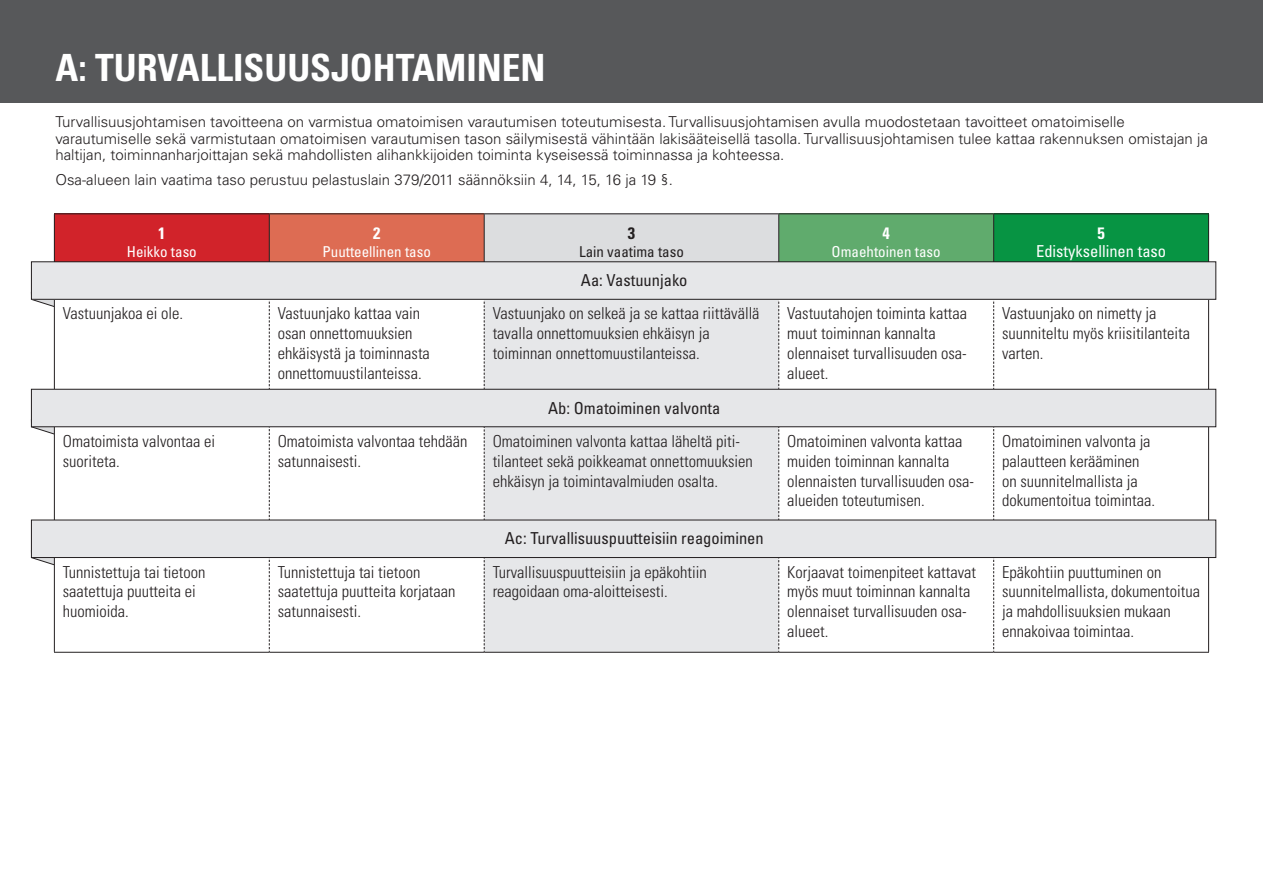
<style>
.page{position:relative;width:1263px;height:893px;background:#fff}
.page>*{position:absolute;margin:0;border:0;box-sizing:border-box;transform-origin:0 0}
.t1{font:700 condensed 37.5px "Univers LT Std";color:#fff}
.t2{font:300 condensed 16.5px/19.8px "Univers LT Std";color:#231f20}
.t3{font:condensed 16.5px "Univers LT Std";color:#231f20}
.t4{font:condensed 16.5px "Univers LT Std";color:#fff}
.t5{font:700 condensed 16.5px "Univers LT Std";color:#fff}
.t6{font:700 condensed 16.5px "Univers LT Std";color:#231f20}
.Leipäteksti{font:300 15px/16.5px "Univers LT Std";color:#231f20}
.t7{font:condensed 15px "Univers LT Std";color:#fff}
.t8{font:condensed 15px "Univers LT Std";color:#231f20}
</style>
<div class="page">
<div style="left:54px;top:214px;width:215px;height:85px;background:#d1232a"></div>
<div style="left:269px;top:214px;width:215px;height:85px;background:#dd6c53"></div>
<div style="left:484px;top:214px;width:295px;height:85px;background:#dcdddf"></div>
<div style="left:779px;top:214px;width:215px;height:85px;background:#60ab6d"></div>
<div style="left:994px;top:214px;width:214px;height:85px;background:#079443"></div>
<hr style="left:269px;top:214px;width:1px;height:85px;background:#231f20">
<hr style="left:993px;top:214px;width:1px;height:85px;background:#231f20">
<hr style="left:484px;top:214px;width:1px;height:85px;background:#231f20">
<hr style="left:778px;top:214px;width:1px;height:85px;background:#231f20">
<hr style="left:54px;top:213px;width:215px;height:1px;background:#231f20">
<hr style="left:54px;top:214px;width:1px;height:85px;background:#231f20">
<hr style="left:269px;top:213px;width:215px;height:1px;background:#231f20">
<hr style="left:779px;top:213px;width:215px;height:1px;background:#231f20">
<hr style="left:994px;top:213px;width:215px;height:1px;background:#231f20">
<hr style="left:1208px;top:214px;width:1px;height:85px;background:#231f20">
<hr style="left:484px;top:213px;width:295px;height:1px;background:#231f20">
<hr style="left:1208px;top:299px;width:1px;height:127px;background:#231f20">
<svg style="left:31px;top:300px;width:1177px;height:352px"></svg>
<hr style="left:1208px;top:426px;width:1px;height:131px;background:#231f20">
<hr style="left:1208px;top:557px;width:1px;height:95px;background:#231f20">
<hr style="left:54px;top:652px;width:215px;height:1px;background:#231f20">
<hr style="left:269px;top:652px;width:215px;height:1px;background:#231f20">
<hr style="left:779px;top:652px;width:215px;height:1px;background:#231f20">
<hr style="left:994px;top:652px;width:215px;height:1px;background:#231f20">
<hr style="left:484px;top:652px;width:295px;height:1px;background:#231f20">
<hr style="left:54px;top:426px;width:1px;height:131px;background:#231f20">
<hr style="left:54px;top:557px;width:1px;height:95px;background:#231f20">
<div style="left:31px;top:389px;width:1185px;height:38px;background:#e6e7e9"></div>
<div style="left:31px;top:389px;width:1185px;height:38px;border:1px solid #231f20"></div>
<div style="left:31px;top:520px;width:1185px;height:37px;background:#e6e7e9"></div>
<div style="left:31px;top:520px;width:1185px;height:38px;border:1px solid #231f20"></div>
<div style="left:0;top:0;width:1263px;height:102px;background:#57585a"></div>
<div style="left:31px;top:262px;width:1185px;height:37px;background:#e6e7e9"></div>
<div style="left:31px;top:261px;width:1185px;height:39px;border:1px solid #231f20"></div>
<p class="t1" style="left:55px;top:45px;width:492px">A: TURVALLISUUSJOHTAMINEN</p>
<p class="Leipäteksti" style="left:55px;top:114px;width:1154px">Turvallisuusjohtamisen tavoitteena on varmistua omatoimisen varautumisen toteutumisesta. Turvallisuusjohtamisen avulla muodostetaan tavoitteet omatoimiselle varautumiselle sekä varmistutaan omatoimisen varautumisen tason säilymisestä vähintään lakisääteisellä tasolla. Turvallisuusjohtamisen tulee kattaa rakennuksen omistajan ja haltijan, toiminnanharjoittajan sekä mahdollisten alihankkijoiden toiminta kyseisessä toiminnassa ja kohteessa.</p>
<p class="Leipäteksti" style="left:55px;top:172px;width:619px">Osa-alueen lain vaatima taso perustuu pelastuslain 379/2011 säännöksiin 4, 14, 15, 16 ja 19 §.</p>
<p class="t5" style="left:158px;top:223px;width:9px">1</p>
<p class="t7" style="left:127px;top:242px;width:71px">Heikko taso</p>
<p class="t5" style="left:373px;top:223px;width:9px">2</p>
<p class="t7" style="left:323px;top:242px;width:110px">Puutteellinen taso</p>
<p class="t6" style="left:628px;top:223px;width:9px">3</p>
<p class="t8" style="left:579px;top:242px;width:106px">Lain vaatima taso</p>
<p class="t3" style="left:581px;top:270px;width:108px">Aa: Vastuunjako</p>
<p class="t5" style="left:882px;top:223px;width:9px">4</p>
<p class="t7" style="left:832px;top:242px;width:111px">Omaehtoinen taso</p>
<p class="t5" style="left:1097px;top:223px;width:9px">5</p>
<p class="t4" style="left:1036px;top:240px;width:132px">Edistyksellinen taso</p>
<p class="t2" style="left:63px;top:304px;width:122px">Vastuunjakoa ei ole.</p>
<p class="t2" style="left:278px;top:304px;width:154px">Vastuunjako kattaa vain osan onnettomuuksien ehkäisystä ja toiminnasta onnettomuustilanteissa.</p>
<p class="t2" style="left:493px;top:304px;width:268px">Vastuunjako on selkeä ja se kattaa riittävällä tavalla onnettomuuksien ehkäisyn ja toiminnan onnettomuustilanteissa.</p>
<p class="t2" style="left:787px;top:304px;width:181px">Vastuutahojen toiminta kattaa muut toiminnan kannalta olennaiset turvallisuuden osa&shy;alueet.</p>
<p class="t2" style="left:1002px;top:304px;width:189px">Vastuunjako on nimetty ja suunniteltu myös kriisitilanteita varten.</p>
<p class="t3" style="left:548px;top:397px;width:174px">Ab: Omatoiminen valvonta</p>
<p class="t2" style="left:63px;top:431px;width:154px">Omatoimista valvontaa ei suoriteta.</p>
<p class="t2" style="left:278px;top:431px;width:191px">Omatoimista valvontaa tehdään satunnaisesti.</p>
<p class="t2" style="left:493px;top:431px;width:262px">Omatoiminen valvonta kattaa läheltä piti&shy;tilanteet sekä poikkeamat onnettomuuksien ehkäisyn ja toimintavalmiuden osalta.</p>
<p class="t2" style="left:787px;top:431px;width:188px">Omatoiminen valvonta kattaa muiden toiminnan kannalta olennaisten turvallisuuden osa&shy;alueiden toteutumisen.</p>
<p class="t2" style="left:1002px;top:431px;width:155px">Omatoiminen valvonta ja palautteen kerääminen on suunnitelmallista ja dokumentoitua toimintaa.</p>
<p class="t3" style="left:505px;top:528px;width:261px">Ac: Turvallisuuspuutteisiin reagoiminen</p>
<p class="t2" style="left:63px;top:562px;width:144px">Tunnistettuja tai tietoon saatettuja puutteita ei huomioida.</p>
<p class="t2" style="left:278px;top:562px;width:179px">Tunnistettuja tai tietoon saatettuja puutteita korjataan satunnaisesti.</p>
<p class="t2" style="left:493px;top:562px;width:216px">Turvallisuuspuutteisiin ja epäkohtiin reagoidaan oma-aloitteisesti.</p>
<p class="t2" style="left:787px;top:562px;width:190px">Korjaavat toimenpiteet kattavat myös muut toiminnan kannalta olennaiset turvallisuuden osa&shy;alueet.</p>
<p class="t2" style="left:1002px;top:562px;width:199px">Epäkohtiin puuttuminen on suunnitelmallista, dokumentoitua ja mahdollisuuksien mukaan ennakoivaa toimintaa.</p>
</div>
